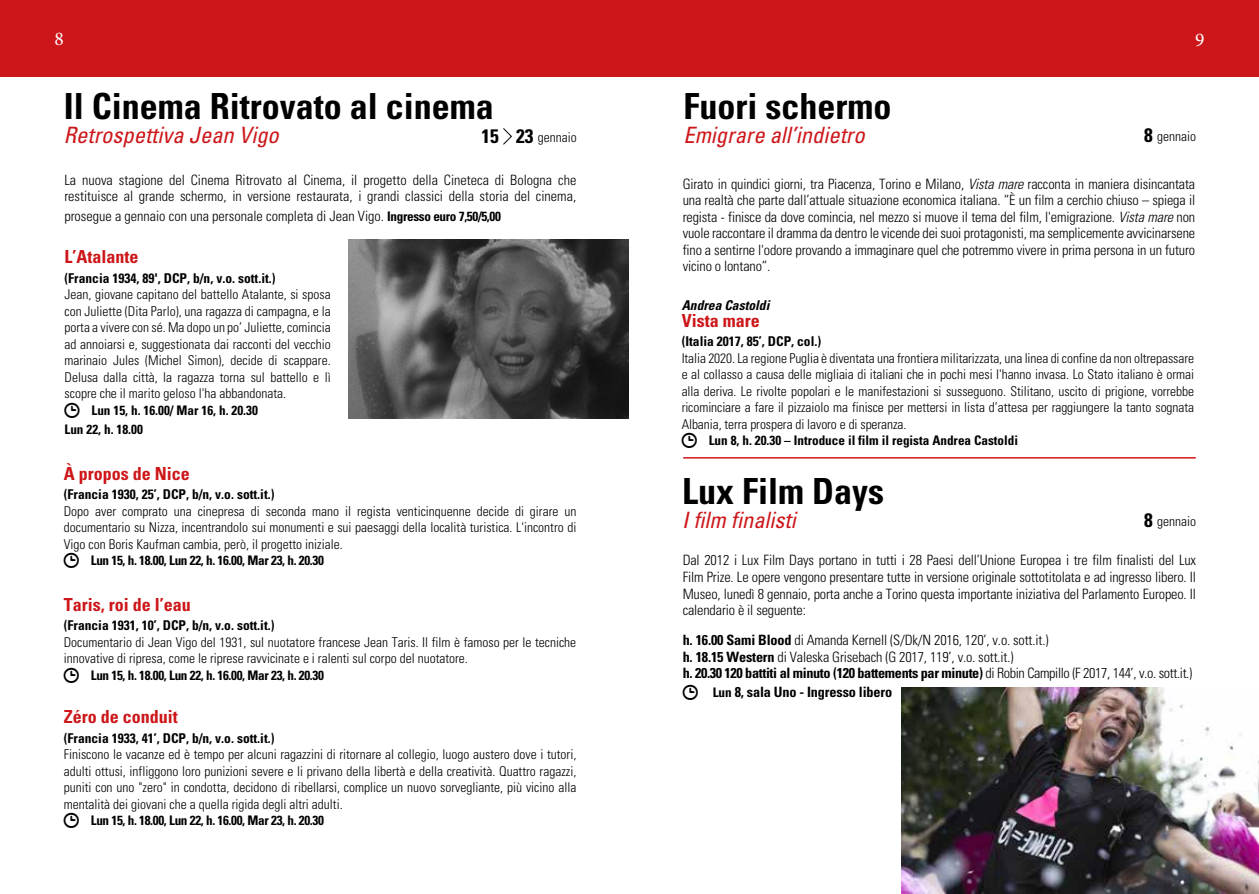
<style>
.page{position:relative;width:1259px;height:894px;background:#fff}
.page>*{position:absolute;margin:0;border:0;box-sizing:border-box;transform-origin:0 0}
.t1{font:700 condensed 36px "Univers";color:#000}
.t2{font:italic condensed 22.5px "Univers";color:#cd1619}
.t3{font:19.5px "Minion Pro";color:#fff}
.t4{font:700 condensed 18px "Univers";color:#cd1619}
.t5{font:300 condensed 14.25px/16.5px "Univers";color:#000;text-align:justify}
.t6{font:700 condensed 14.25px "Univers";letter-spacing:-.01em;color:#000}
.t7{font:300 condensed 13.5px/16.5px "Univers";color:#000;text-align:justify}
.t8{font:700 condensed 13.5px "Univers";color:#000}
.t9{font:italic 700 condensed 13.5px "Univers";color:#000}
.t10{font:700 condensed 13.2px "Univers";letter-spacing:-.025em;color:#000}
.t11{font:700 condensed 13.2px/19.5px "Univers";color:#000}
.s1{font-weight:700;font-size:19.5px}
.s2{font-weight:700;font-size:13.2px}
.s3{font-style:italic}
.s4{font-weight:700}
.s5{font-size:13.2px}
</style>
<div class="page">
<div style="left:0;top:0;width:1259px;height:77px;background:#cd1619"></div>
<img style="left:901px;top:688px;width:358px;height:206px">
<svg style="left:503px;top:128px;width:9px;height:17px"></svg>
<hr style="left:683px;top:457px;width:512px;height:2px;background:#cd1619">
<img style="left:349px;top:239px;width:279px;height:180px">
<h3 class="t3" style="left:54px;top:26px;width:11px">8</h3>
<h1 class="t1" style="left:64px;top:84px;width:432px">Il Cinema Ritrovato al cinema</h1>
<h2 class="t2" style="left:64px;top:121px;width:216px">Retrospettiva Jean Vigo</h2>
<p class="t7" style="left:481px;top:129px;width:97px"><span class="s1">15 23</span> gennaio</p>
<p class="t5" style="left:64px;top:172px;width:513px">La nuova stagione del Cinema Ritrovato al Cinema, il progetto della Cineteca di Bologna che restituisce al grande schermo, in versione restaurata, i grandi classici della storia del cinema,</p>
<p class="t5" style="left:64px;top:208px;width:438px">prosegue a gennaio con una personale completa di Jean Vigo. <span class="s2">Ingresso euro 7,50/5,00</span></p>
<h3 class="t4" style="left:64px;top:246px;width:75px">L’Atalante</h3>
<p class="t8" style="left:64px;top:270px;width:213px">(Francia 1934, 89', DCP, b/n, v.o. sott.it.)</p>
<p class="t7" style="left:64px;top:286px;width:268px">Jean, giovane capitano del battello Atalante, si sposa con Juliette (Dita Parlo), una ragazza di campagna, e la porta a vivere con sé. Ma dopo un po’ Juliette, comincia ad annoiarsi e, suggestionata dai racconti del vecchio marinaio Jules (Michel Simon), decide di scappare.<br>Delusa dalla città, la ragazza torna sul battello e lì scopre che il marito geloso l'ha abbandonata.</p>
<p class="t11" style="left:64px;top:400px;width:195px;text-indent:27px">Lun 15, h. 16.00/ Mar 16, h. 20.30<br>Lun 22, h. 18.00</p>
<h3 class="t4" style="left:64px;top:462px;width:127px">À propos de Nice</h3>
<p class="t8" style="left:64px;top:486px;width:212px">(Francia 1930, 25’, DCP, b/n, v.o. sott.it.)</p>
<p class="t7" style="left:64px;top:503px;width:514px">Dopo aver comprato una cinepresa di seconda mano il regista venticinquenne decide di girare un documentario su Nizza, incentrandolo sui monumenti e sui paesaggi della località turistica. L'incontro di Vigo con Boris Kaufman cambia, però, il progetto iniziale.</p>
<p class="t10" style="left:91px;top:553px;width:235px">Lun 15, h. 18.00, Lun 22, h. 16.00, Mar 23, h. 20.30</p>
<h3 class="t4" style="left:64px;top:593px;width:128px">Taris, roi de l’eau</h3>
<p class="t8" style="left:64px;top:617px;width:212px">(Francia 1931, 10’, DCP, b/n, v.o. sott.it.)</p>
<p class="t7" style="left:64px;top:634px;width:514px">Documentario di Jean Vigo del 1931, sul nuotatore francese Jean Taris. Il film è famoso per le tecniche innovative di ripresa, come le riprese ravvicinate e i ralenti sul corpo del nuotatore.</p>
<p class="t10" style="left:91px;top:667px;width:235px">Lun 15, h. 18.00, Lun 22, h. 16.00, Mar 23, h. 20.30</p>
<h3 class="t4" style="left:64px;top:706px;width:115px">Zéro de conduit</h3>
<p class="t8" style="left:64px;top:730px;width:212px">(Francia 1933, 41’, DCP, b/n, v.o. sott.it.)</p>
<p class="t7" style="left:64px;top:746px;width:514px">Finiscono le vacanze ed è tempo per alcuni ragazzini di ritornare al collegio, luogo austero dove i tutori, adulti ottusi, infliggono loro punizioni severe e li privano della libertà e della creatività. Quattro ragazzi, puniti con uno "zero" in condotta, decidono di ribellarsi, complice un nuovo sorvegliante, più vicino alla mentalità dei giovani che a quella rigida degli altri adulti.</p>
<p class="t10" style="left:91px;top:813px;width:235px">Lun 15, h. 18.00, Lun 22, h. 16.00, Mar 23, h. 20.30</p>
<h1 class="t1" style="left:683px;top:84px;width:209px">Fuori schermo</h1>
<h2 class="t2" style="left:683px;top:121px;width:183px">Emigrare all’indietro</h2>
<h3 class="t3" style="left:1195px;top:26px;width:11px">9</h3>
<p class="t7" style="left:1144px;top:128px;width:53px"><span class="s1">8</span> gennaio</p>
<p class="t5" style="left:682px;top:175px;width:514px">Girato in quindici giorni, tra Piacenza, Torino e Milano, <span class="s3">Vista mare</span> racconta in maniera disincantata una realtà che parte dall’attuale situazione economica italiana. “È un film a cerchio chiuso – spiega il regista - finisce da dove comincia, nel mezzo si muove il tema del film, l'emigrazione. <span class="s3">Vista mare</span> non vuole raccontare il dramma da dentro le vicende dei suoi protagonisti, ma semplicemente avvicinarsene fino a sentirne l'odore provando a immaginare quel che potremmo vivere in prima persona in un futuro vicino o lontano”.</p>
<p class="t9" style="left:681px;top:297px;width:89px">Andrea Castoldi</p>
<h3 class="t4" style="left:681px;top:309px;width:79px">Vista mare</h3>
<p class="t8" style="left:681px;top:333px;width:141px">(Italia 2017, 85’, DCP, col.)</p>
<p class="t7" style="left:681px;top:350px;width:514px">Italia 2020. La regione Puglia è diventata una frontiera militarizzata, una linea di confine da non oltrepassare e al collasso a causa delle migliaia di italiani che in pochi mesi l'hanno invasa. Lo Stato italiano è ormai alla deriva. Le rivolte popolari e le manifestazioni si susseguono. Stilitano, uscito di prigione, vorrebbe ricominciare a fare il pizzaiolo ma finisce per mettersi in lista d’attesa per raggiungere la tanto sognata Albania, terra prospera di lavoro e di speranza.</p>
<p class="t11" style="left:708px;top:431px;width:311px">Lun 8, h. 20.30 – Introduce il film il regista Andrea Castoldi</p>
<h1 class="t1" style="left:682px;top:469px;width:203px">Lux Film Days</h1>
<h2 class="t2" style="left:682px;top:506px;width:115px">I film finalisti</h2>
<p class="t7" style="left:1144px;top:513px;width:53px"><span class="s1">8</span> gennaio</p>
<p class="t5" style="left:682px;top:552px;width:515px">Dal 2012 i Lux Film Days portano in tutti i 28 Paesi dell’Unione Europea i tre film finalisti del Lux Film Prize. Le opere vengono presentare tutte in versione originale sottotitolata e ad ingresso libero. Il Museo, lunedì 8 gennaio, porta anche a Torino questa importante iniziativa del Parlamento Europeo. Il calendario è il seguente:</p>
<p class="t5" style="left:682px;top:632px;width:511px;text-align:left"><span class="s4">h. 16.00 Sami Blood</span> di Amanda Kernell (S/Dk/N 2016, 120’, v.o. sott.it.)<br><span class="s4">h. 18.15 Western</span> di Valeska Grisebach (G 2017, 119’, v.o. sott.it.)<br><span class="s4">h. 20.30 120 battiti al minuto (120 battements par minute)</span> di Robin Campillo (F 2017, 144’, v.o. sott.it.)</p>
<p class="t6" style="left:712px;top:684px;width:181px"><span class="s5">Lun</span> 8, sala Uno - Ingresso libero</p>
</div>
